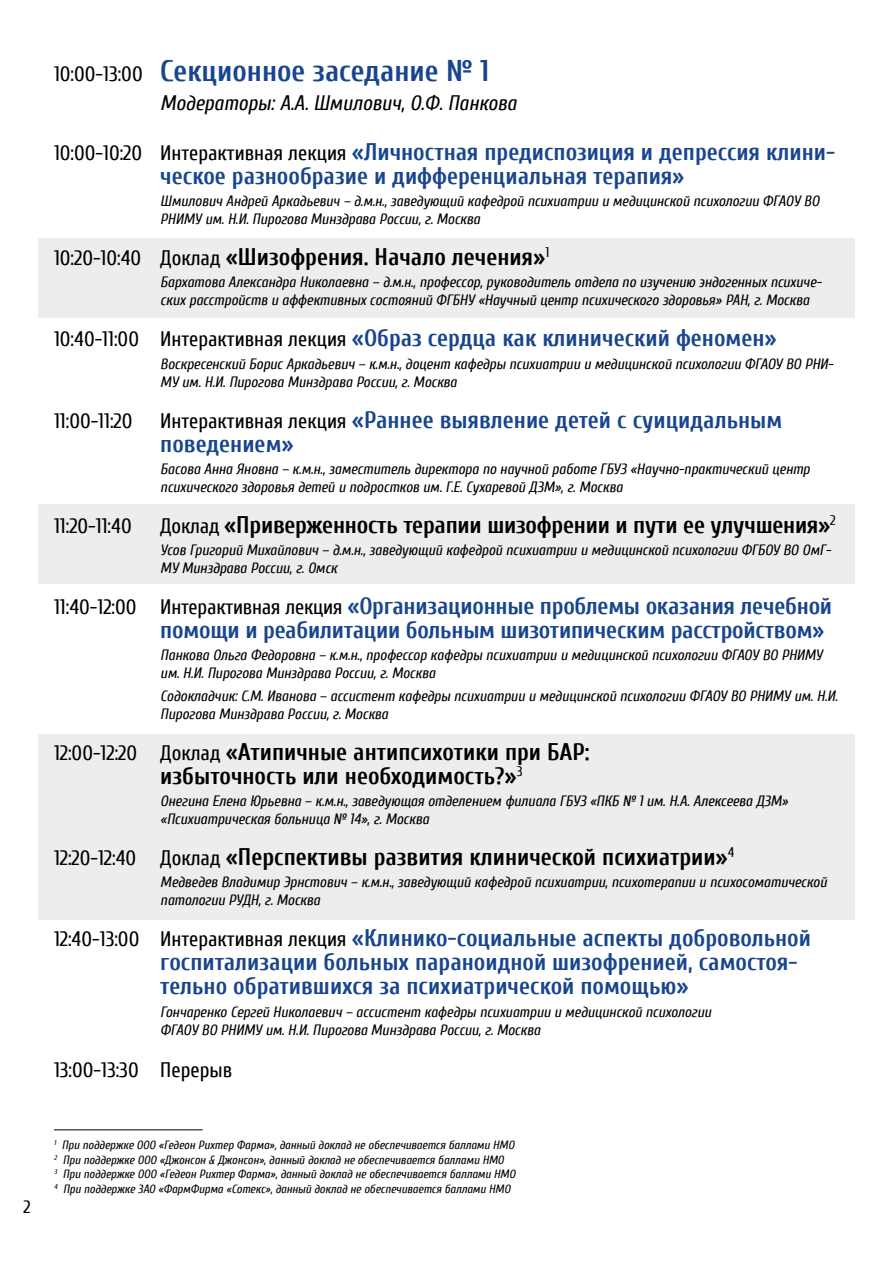
<style>
.page{position:relative;width:893px;height:1263px;background:#fff}
.page>*{position:absolute;margin:0;border:0;box-sizing:border-box;transform-origin:0 0}
.t1{font:700 30px "Cuprum";color:#18458d}
.t2{font:700 24px/24px "Cuprum";color:#18458d}
.t3{font:700 24px/24px "Cuprum";color:#000}
.t4{font:21px "Cuprum";color:#000}
.t5{font:italic 21px "Cuprum";color:#000}
.t6{font:18px "Cuprum";color:#000}
.t7{font:italic 15px/18px "Cuprum";letter-spacing:-.005em;color:#000}
.t8{font:italic 12px/14.4px "Cuprum";color:#000}
.s1{font-weight:400;font-size:21px;color:#000}
.s2{font-weight:400;font-size:21px}
</style>
<div class="page">
<div style="left:38px;top:238px;width:817px;height:79px;background:#ededed"></div>
<div style="left:38px;top:505px;width:817px;height:79px;background:#ededed"></div>
<div style="left:38px;top:734px;width:817px;height:186px;background:#ededed"></div>
<hr style="left:54px;top:1129px;width:149px;height:1px;background:#000">
<p class="t6" style="left:23px;top:1197px;width:9px">2</p>
<h1 class="t1" style="left:54px;top:54px;width:437px"><span class="s1">10:00-13:00</span> Секционное заседание № 1</h1>
<h3 class="t5" style="left:160px;top:92px;width:358px">Модераторы: А.А. Шмилович, О.Ф. Панкова</h3>
<h2 class="t2" style="left:160px;top:140px;width:676px;text-indent:-106px"><span class="s1">10:00-10:20 Интерактивная лекция</span> «Личностная предиспозиция и депрессия клини&shy;ческое разнообразие и дифференциальная терапия»</h2>
<p class="t7" style="left:160px;top:192px;width:660px">Шмилович Андрей Аркадьевич – д.м.н., заведующий кафедрой психиатрии и медицинской психологии ФГАОУ ВО<br>РНИМУ им. Н.И. Пирогова Минздрава России, г. Москва</p>
<h2 class="t3" style="left:54px;top:245px;width:497px"><span class="s2">10:20-10:40 Доклад</span> «Шизофрения. Начало лечения»<sup>1</sup></h2>
<p class="t7" style="left:160px;top:273px;width:663px">Бархатова Александра Николаевна – д.м.н., профессор, руководитель отдела по изучению эндогенных психиче&shy;ских расстройств и аффективных состояний ФГБНУ «Научный центр психического здоровья» РАН, г. Москва</p>
<h2 class="t2" style="left:54px;top:326px;width:724px"><span class="s1">10:40-11:00 Интерактивная лекция</span> «Образ сердца как клинический феномен»</h2>
<p class="t7" style="left:160px;top:355px;width:675px">Воскресенский Борис Аркадьевич – к.м.н., доцент кафедры психиатрии и медицинской психологии ФГАОУ ВО РНИ-<br>МУ им. Н.И. Пирогова Минздрава России, г. Москва</p>
<h3 class="t4" style="left:54px;top:409px;width:80px">11:00-11:20</h3>
<h2 class="t2" style="left:160px;top:407px;width:623px"><span class="s1">Интерактивная лекция</span> «Раннее выявление детей с суицидальным поведением»</h2>
<p class="t7" style="left:160px;top:460px;width:651px">Басова Анна Яновна – к.м.н., заместитель директора по научной работе ГБУЗ «Научно-практический центр психического здоровья детей и подростков им. Г.Е. Сухаревой ДЗМ», г. Москва</p>
<h3 class="t4" style="left:54px;top:514px;width:79px">11:20-11:40</h3>
<h2 class="t3" style="left:160px;top:513px;width:677px"><span class="s2">Доклад</span> «Приверженность терапии шизофрении и пути ее улучшения»<sup>2</sup></h2>
<p class="t7" style="left:160px;top:541px;width:672px">Усов Григорий Михайлович – д.м.н., заведующий кафедрой психиатрии и медицинской психологии ФГБОУ ВО ОмГ-<br>МУ Минздрава России, г. Омск</p>
<h2 class="t2" style="left:160px;top:594px;width:673px;text-indent:-106px"><span class="s1">11:40-12:00 Интерактивная лекция</span> «Организационные проблемы оказания лечебной помощи и реабилитации больным шизотипическим расстройством»</h2>
<p class="t7" style="left:160px;top:646px;width:664px">Панкова Ольга Федоровна – к.м.н., профессор кафедры психиатрии и медицинской психологии ФГАОУ ВО РНИМУ им. Н.И. Пирогова Минздрава России, г. Москва</p>
<p class="t7" style="left:160px;top:687px;width:679px">Содокладчик: С.М. Иванова – ассистент кафедры психиатрии и медицинской психологии ФГАОУ ВО РНИМУ им. Н.И.<br>Пирогова Минздрава России, г. Москва</p>
<h2 class="t3" style="left:160px;top:740px;width:431px;text-indent:-106px"><span class="s2">12:00-12:20 Доклад</span> «Атипичные антипсихотики при БАР: избыточность или необходимость?»<sup>3</sup></h2>
<p class="t7" style="left:160px;top:792px;width:629px">Онегина Елена Юрьевна – к.м.н., заведующая отделением филиала ГБУЗ «ПКБ № 1 им. Н.А. Алексеева ДЗМ» «Психиатрическая больница № 14», г. Москва</p>
<h2 class="t3" style="left:54px;top:845px;width:682px"><span class="s2">12:20-12:40 Доклад</span> «Перспективы развития клинической психиатрии»<sup>4</sup></h2>
<p class="t7" style="left:160px;top:873px;width:668px">Медведев Владимир Эрнстович – к.м.н., заведующий кафедрой психиатрии, психотерапии и психосоматической патологии РУДН, г. Москва</p>
<h2 class="t2" style="left:160px;top:926px;width:652px;text-indent:-106px"><span class="s1">12:40-13:00 Интерактивная лекция</span> «Клинико-социальные аспекты добровольной госпитализации больных параноидной шизофренией, самостоя&shy;тельно обратившихся за психиатрической помощью»</h2>
<p class="t7" style="left:160px;top:1002px;width:552px">Гончаренко Сергей Николаевич – ассистент кафедры психиатрии и медицинской психологии<br>ФГАОУ ВО РНИМУ им. Н.И. Пирогова Минздрава России, г. Москва</p>
<h3 class="t4" style="left:54px;top:1058px;width:180px">13:00-13:30 Перерыв</h3>
<p class="t8" style="left:54px;top:1138px;width:463px"><sup>1</sup> При поддержке OОО «Гедеон Рихтер Фарма», данный доклад не обеспечивается баллами НМО <sup>2</sup> При поддержке ООО «Джонсон &amp; Джонсон», данный доклад не обеспечивается баллами НМО<br><sup>3</sup> При поддержке OОО «Гедеон Рихтер Фарма», данный доклад не обеспечивается баллами НМО <sup>4</sup> При поддержке ЗАО «ФармФирма «Сотекс», данный доклад не обеспечивается баллами НМО</p>
</div>
